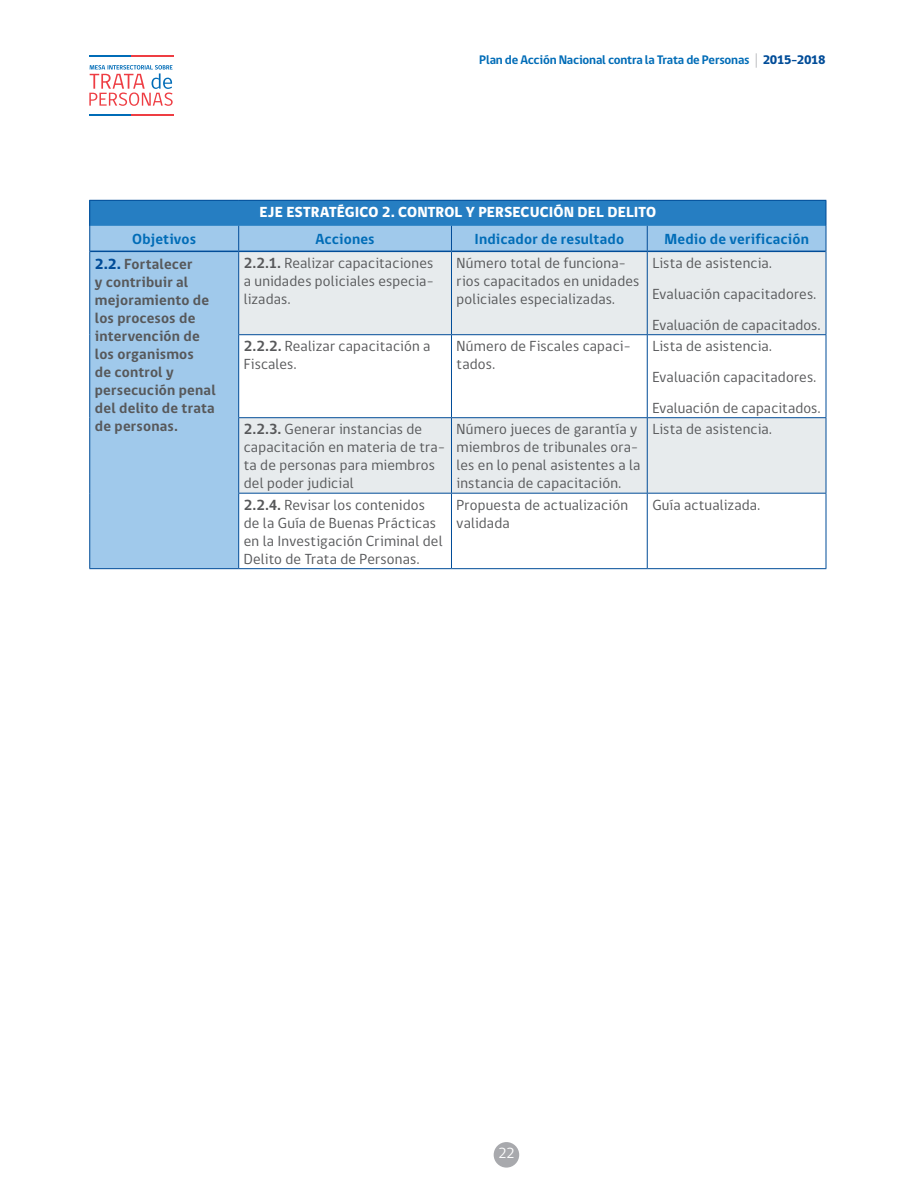
<style>
.page{position:relative;width:915px;height:1191px;background:#fff}
.page>*{position:absolute;margin:0;border:0;box-sizing:border-box;transform-origin:0 0}
.Cuadro{font:15px/18px "gob CL";letter-spacing:.015em;color:#57585a}
.Cuadro-2{font:700 15px/18px "gob CL";letter-spacing:.015em;color:#57585a}
.t1{font:700 15px "gob CL";letter-spacing:.01em;color:#006cb7}
.t2{font:800 15px "gob CL";letter-spacing:.005em;color:#fff}
.t3{font:15px "gob CL";color:#fff}
.t4{font:700 12.75px "gob CL";letter-spacing:-.015em;color:#006cb7}
.s1{font-weight:400;font-size:15.9px;color:#a8a9ad}
.s2{font-weight:800;color:#014c98}
.s3{font-weight:700}
</style>
<div class="page">
<hr style="left:89px;top:55px;width:42px;height:2px;background:#006cb7">
<hr style="left:131px;top:55px;width:42px;height:2px;background:#ee3d43">
<hr style="left:89px;top:114px;width:42px;height:2px;background:#006cb7">
<hr style="left:131px;top:114px;width:42px;height:2px;background:#ee3d43">
<svg style="left:89px;top:65px;width:84px;height:41px"></svg>
<div style="left:90px;top:200px;width:735px;height:26px;background:#267ec2"></div>
<svg style="left:90px;top:226px;width:735px;height:342px;fill:#a0c9eb"></svg>
<svg style="left:239px;top:252px;width:586px;height:241px;fill:#e7ebed"></svg>
<hr style="left:89px;top:200px;width:149px;height:1px;background:#014c98">
<hr style="left:238px;top:200px;width:213px;height:1px;background:#014c98">
<hr style="left:451px;top:200px;width:196px;height:1px;background:#014c98">
<hr style="left:647px;top:200px;width:179px;height:1px;background:#014c98">
<svg style="left:89px;top:201px;width:1px;height:50px"></svg>
<svg style="left:238px;top:226px;width:1px;height:24px"></svg>
<svg style="left:451px;top:226px;width:1px;height:24px"></svg>
<svg style="left:646px;top:226px;width:1px;height:24px"></svg>
<svg style="left:825px;top:201px;width:1px;height:50px"></svg>
<hr style="left:89px;top:251px;width:1px;height:84px;background:#014c98">
<hr style="left:89px;top:335px;width:1px;height:83px;background:#014c98">
<hr style="left:89px;top:418px;width:1px;height:75px;background:#014c98">
<hr style="left:89px;top:493px;width:1px;height:75px;background:#014c98">
<hr style="left:89px;top:568px;width:149px;height:1px;background:#014c98">
<hr style="left:238px;top:252px;width:1px;height:82px;background:#014c98">
<hr style="left:451px;top:252px;width:1px;height:82px;background:#014c98">
<hr style="left:646px;top:252px;width:1px;height:82px;background:#014c98">
<hr style="left:825px;top:251px;width:1px;height:83px;background:#014c98">
<hr style="left:238px;top:334px;width:213px;height:1px;background:#014c98">
<hr style="left:238px;top:335px;width:1px;height:82px;background:#014c98">
<hr style="left:451px;top:334px;width:196px;height:1px;background:#014c98">
<hr style="left:451px;top:335px;width:1px;height:82px;background:#014c98">
<hr style="left:647px;top:334px;width:179px;height:1px;background:#014c98">
<hr style="left:646px;top:335px;width:1px;height:82px;background:#014c98">
<hr style="left:825px;top:335px;width:1px;height:82px;background:#014c98">
<hr style="left:238px;top:417px;width:213px;height:1px;background:#014c98">
<hr style="left:238px;top:418px;width:1px;height:75px;background:#014c98">
<hr style="left:451px;top:417px;width:196px;height:1px;background:#014c98">
<hr style="left:451px;top:418px;width:1px;height:75px;background:#014c98">
<hr style="left:647px;top:417px;width:179px;height:1px;background:#014c98">
<hr style="left:646px;top:418px;width:1px;height:75px;background:#014c98">
<hr style="left:825px;top:418px;width:1px;height:75px;background:#014c98">
<hr style="left:238px;top:493px;width:213px;height:1px;background:#014c98">
<hr style="left:238px;top:493px;width:1px;height:75px;background:#014c98">
<hr style="left:451px;top:493px;width:196px;height:1px;background:#014c98">
<hr style="left:451px;top:493px;width:1px;height:75px;background:#014c98">
<hr style="left:647px;top:493px;width:179px;height:1px;background:#014c98">
<hr style="left:646px;top:493px;width:1px;height:75px;background:#014c98">
<hr style="left:825px;top:493px;width:1px;height:75px;background:#014c98">
<hr style="left:238px;top:568px;width:213px;height:1px;background:#014c98">
<hr style="left:451px;top:568px;width:196px;height:1px;background:#014c98">
<hr style="left:647px;top:568px;width:179px;height:1px;background:#014c98">
<hr style="left:90px;top:250px;width:148px;height:2px;background:#014c98">
<hr style="left:238px;top:250px;width:213px;height:2px;background:#014c98">
<hr style="left:451px;top:250px;width:196px;height:2px;background:#014c98">
<hr style="left:647px;top:250px;width:178px;height:2px;background:#014c98">
<div style="left:493px;top:1142px;width:26px;height:25px;background:#a8a9ad;border-radius:50%"></div>
<p class="t4" style="left:479px;top:51px;width:348px">Plan de Acción Nacional contra la Trata de Personas <span class="s1">|</span> <span class="s2">2015-2018</span></p>
<p class="t2" style="left:259px;top:202px;width:398px">EJE ESTRATÉGICO 2. CONTROL Y PERSECUCIÓN DEL DELITO</p>
<p class="t1" style="left:132px;top:229px;width:65px">Objetivos</p>
<p class="t1" style="left:315px;top:229px;width:61px">Acciones</p>
<p class="t1" style="left:474px;top:229px;width:151px">Indicador de resultado</p>
<p class="t1" style="left:664px;top:229px;width:146px">Medio de verificación</p>
<p class="Cuadro-2" style="left:95px;top:255px;width:122px"><span class="s2">2.2.</span> Fortalecer<br>y contribuir al mejoramiento de los procesos de intervención de los organismos<br>de control y persecución penal del delito de trata de personas.</p>
<p class="Cuadro" style="left:244px;top:254px;width:191px;text-align:justify"><span class="s3">2.2.1.</span> Realizar capacitaciones a unidades policiales especia&shy;lizadas.</p>
<p class="Cuadro" style="left:456px;top:254px;width:184px">Número total de funciona&shy;rios capacitados en unidades policiales especializadas.</p>
<p class="Cuadro" style="left:652px;top:254px;width:121px">Lista de asistencia.</p>
<p class="Cuadro" style="left:652px;top:285px;width:165px">Evaluación capacitadores.</p>
<p class="Cuadro" style="left:652px;top:316px;width:169px">Evaluación de capacitados.</p>
<p class="Cuadro" style="left:244px;top:337px;width:188px"><span class="s3">2.2.2.</span> Realizar capacitación a<br>Fiscales.</p>
<p class="Cuadro" style="left:456px;top:337px;width:175px">Número de Fiscales capaci&shy;tados.</p>
<p class="Cuadro" style="left:652px;top:337px;width:121px">Lista de asistencia.</p>
<p class="Cuadro" style="left:652px;top:368px;width:165px">Evaluación capacitadores.</p>
<p class="Cuadro" style="left:652px;top:399px;width:169px">Evaluación de capacitados.</p>
<p class="Cuadro" style="left:244px;top:420px;width:203px"><span class="s3">2.2.3.</span> Generar instancias de capacitación en materia de tra&shy;ta de personas para miembros del poder judicial</p>
<p class="Cuadro" style="left:456px;top:420px;width:185px">Número jueces de garantía y miembros de tribunales ora&shy;les en lo penal asistentes a la instancia de capacitación.</p>
<p class="Cuadro" style="left:652px;top:420px;width:121px">Lista de asistencia.</p>
<p class="Cuadro" style="left:244px;top:496px;width:200px"><span class="s3">2.2.4.</span> Revisar los contenidos de la Guía de Buenas Prácticas en la Investigación Criminal del<br>Delito de Trata de Personas.</p>
<p class="Cuadro" style="left:456px;top:496px;width:173px">Propuesta de actualización validada</p>
<p class="Cuadro" style="left:652px;top:496px;width:109px">Guía actualizada.</p>
<p class="t3" style="left:498px;top:1143px;width:18px">22</p>
</div>
